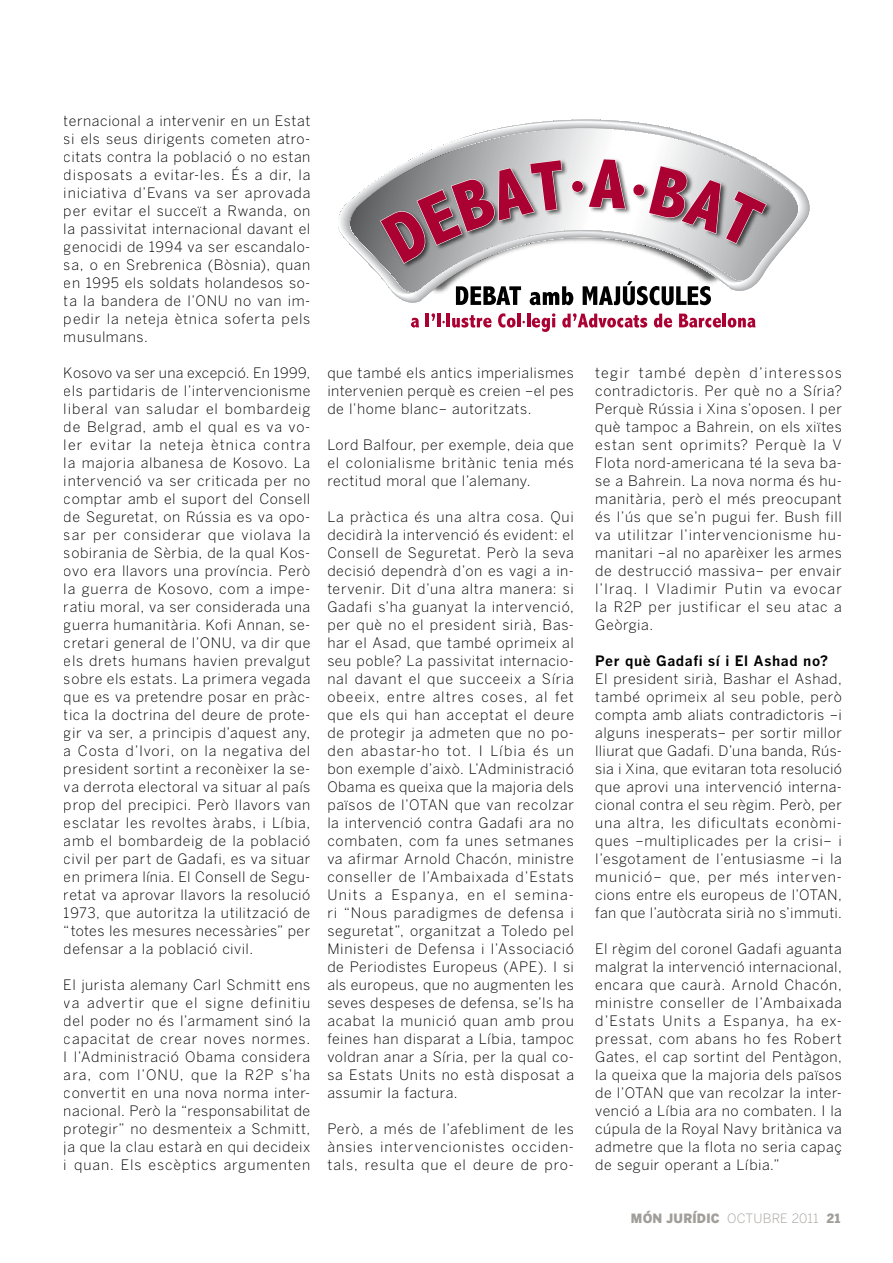
<style>
.page{position:relative;width:893px;height:1263px;background:#fff}
.page>*{position:absolute;margin:0;border:0;box-sizing:border-box;transform-origin:0 0}
.t1{font:300 14.25px/18px "Benton Gothic";letter-spacing:.04em;color:#000;text-align:justify}
.t2{font:700 14.25px "Benton Gothic";letter-spacing:.04em;color:#000}
.t3{font:900 12.75px "Benton Gothic";letter-spacing:.02em;color:#a19e9a}
.s1{font-weight:300}
</style>
<div class="page">
<svg style="left:338px;top:120px;width:472px;height:186px"></svg>
<img style="left:379px;top:156px;width:396px;height:115px">
<svg style="left:456px;top:286px;width:65px;height:19px"></svg>
<svg style="left:530px;top:286px;width:43px;height:19px"></svg>
<svg style="left:583px;top:281px;width:128px;height:24px"></svg>
<svg style="left:411px;top:318px;width:8px;height:10px"></svg>
<svg style="left:426px;top:313px;width:66px;height:15px"></svg>
<svg style="left:498px;top:313px;width:57px;height:19px"></svg>
<svg style="left:562px;top:313px;width:85px;height:15px"></svg>
<svg style="left:654px;top:314px;width:18px;height:14px"></svg>
<svg style="left:679px;top:314px;width:77px;height:14px"></svg>
<svg style="left:380px;top:159px;width:182px;height:105px;background:#af8290"></svg>
<svg style="left:571px;top:158px;width:55px;height:51px"></svg>
<svg style="left:632px;top:165px;width:135px;height:79px;background:#c191a0"></svg>
<p class="t1" style="left:64px;top:112px;width:248px">ternacional a intervenir en un Estat si els seus dirigents cometen atro&shy;citats contra la població o no estan disposats a evitar-les. És a dir, la iniciativa d’Evans va ser aprovada per evitar el succeït a Rwanda, on la passivitat internacional davant el genocidi de 1994 va ser escandalo&shy;sa, o en Srebrenica (Bòsnia), quan en 1995 els soldats holandesos so&shy;ta la bandera de l’ONU no van im&shy;pedir la neteja ètnica soferta pels musulmans.</p>
<p class="t1" style="left:64px;top:364px;width:248px">Kosovo va ser una excepció. En 1999, els partidaris de l’intervencionisme liberal van saludar el bombardeig de Belgrad, amb el qual es va vo&shy;ler evitar la neteja ètnica contra la majoria albanesa de Kosovo. La intervenció va ser criticada per no comptar amb el suport del Consell de Seguretat, on Rússia es va opo&shy;sar per considerar que violava la sobirania de Sèrbia, de la qual Kos&shy;ovo era llavors una província. Però la guerra de Kosovo, com a impe&shy;ratiu moral, va ser considerada una guerra humanitària. Kofi Annan, se&shy;cretari general de l’ONU, va dir que els drets humans havien prevalgut sobre els estats. La primera vegada que es va pretendre posar en pràc&shy;tica la doctrina del deure de prote&shy;gir va ser, a principis d’aquest any, a Costa d’Ivori, on la negativa del president sortint a reconèixer la se&shy;va derrota electoral va situar al país prop del precipici. Però llavors van esclatar les revoltes àrabs, i Líbia, amb el bombardeig de la població civil per part de Gadafi, es va situar en primera línia. El Consell de Segu&shy;retat va aprovar llavors la resolució 1973, que autoritza la utilització de “totes les mesures necessàries” per defensar a la població civil.</p>
<p class="t1" style="left:64px;top:976px;width:248px">El jurista alemany Carl Schmitt ens va advertir que el signe definitiu del poder no és l’armament sinó la capacitat de crear noves normes.<br>I l’Administració Obama considera ara, com l’ONU, que la R2P s’ha convertit en una nova norma inter&shy;nacional. Però la “responsabilitat de protegir” no desmenteix a Schmitt, ja que la clau estarà en qui decideix i quan. Els escèptics argumenten</p>
<p class="t1" style="left:327px;top:364px;width:248px">que també els antics imperialismes intervenien perquè es creien –el pes de l’home blanc– autoritzats.</p>
<p class="t1" style="left:327px;top:436px;width:248px">Lord Balfour, per exemple, deia que el colonialisme britànic tenia més rectitud moral que l’alemany.</p>
<p class="t1" style="left:327px;top:508px;width:248px">La pràctica és una altra cosa. Qui decidirà la intervenció és evident: el Consell de Seguretat. Però la seva decisió dependrà d’on es vagi a in&shy;tervenir. Dit d’una altra manera: si Gadafi s’ha guanyat la intervenció, per què no el president sirià, Bas&shy;har el Asad, que també oprimeix al seu poble? La passivitat internacio&shy;nal davant el que succeeix a Síria obeeix, entre altres coses, al fet que els qui han acceptat el deure de protegir ja admeten que no po&shy;den abastar-ho tot. I Líbia és un bon exemple d’això. L’Administració Obama es queixa que la majoria dels països de l’OTAN que van recolzar la intervenció contra Gadafi ara no combaten, com fa unes setmanes va afirmar Arnold Chacón, ministre conseller de l’Ambaixada d’Estats Units a Espanya, en el semina&shy;ri “Nous paradigmes de defensa i seguretat”, organitzat a Toledo pel Ministeri de Defensa i l’Associació de Periodistes Europeus (APE). I si als europeus, que no augmenten les seves despeses de defensa, se’ls ha acabat la munició quan amb prou feines han disparat a Líbia, tampoc voldran anar a Síria, per la qual co&shy;sa Estats Units no està disposat a assumir la factura.</p>
<p class="t1" style="left:327px;top:1119px;width:248px">Però, a més de l’afebliment de les ànsies intervencionistes occiden&shy;tals, resulta que el deure de pro-</p>
<p class="t1" style="left:595px;top:363px;width:248px">tegir també depèn d’interessos contradictoris. Per què no a Síria?<br>Perquè Rússia i Xina s’oposen. I per què tampoc a Bahrein, on els xiïtes estan sent oprimits? Perquè la V Flota nord-americana té la seva ba&shy;se a Bahrein. La nova norma és hu&shy;manitària, però el més preocupant és l’ús que se’n pugui fer. Bush fill va utilitzar l’intervencionisme hu&shy;manitari –al no aparèixer les armes de destrucció massiva– per envair l’Iraq. I Vladimir Putin va evocar la R2P per justificar el seu atac a Geòrgia.</p>
<p class="t2" style="left:595px;top:652px;width:234px">Per què Gadafi sí i El Ashad no?</p>
<p class="t1" style="left:595px;top:669px;width:248px">El president sirià, Bashar el Ashad, també oprimeix al seu poble, però compta amb aliats contradictoris –i alguns inesperats– per sortir millor lliurat que Gadafi. D’una banda, Rús&shy;sia i Xina, que evitaran tota resolució que aprovi una intervenció interna&shy;cional contra el seu règim. Però, per una altra, les dificultats econòmi&shy;ques –multiplicades per la crisi– i l’esgotament de l’entusiasme –i la munició– que, per més interven&shy;cions entre els europeus de l’OTAN, fan que l’autòcrata sirià no s’immuti.</p>
<p class="t1" style="left:595px;top:939px;width:248px">El règim del coronel Gadafi aguanta malgrat la intervenció internacional, encara que caurà. Arnold Chacón, ministre conseller de l’Ambaixada d’Estats Units a Espanya, ha ex&shy;pressat, com abans ho fes Robert Gates, el cap sortint del Pentàgon, la queixa que la majoria dels països de l’OTAN que van recolzar la inter&shy;venció a Líbia ara no combaten. I la cúpula de la Royal Navy britànica va admetre que la flota no seria capaç de seguir operant a Líbia.”</p>
<p class="t3" style="left:631px;top:1210px;width:211px">MÓN JURÍDIC <span class="s1">OCTUBRE 2011</span> 21</p>
</div>
